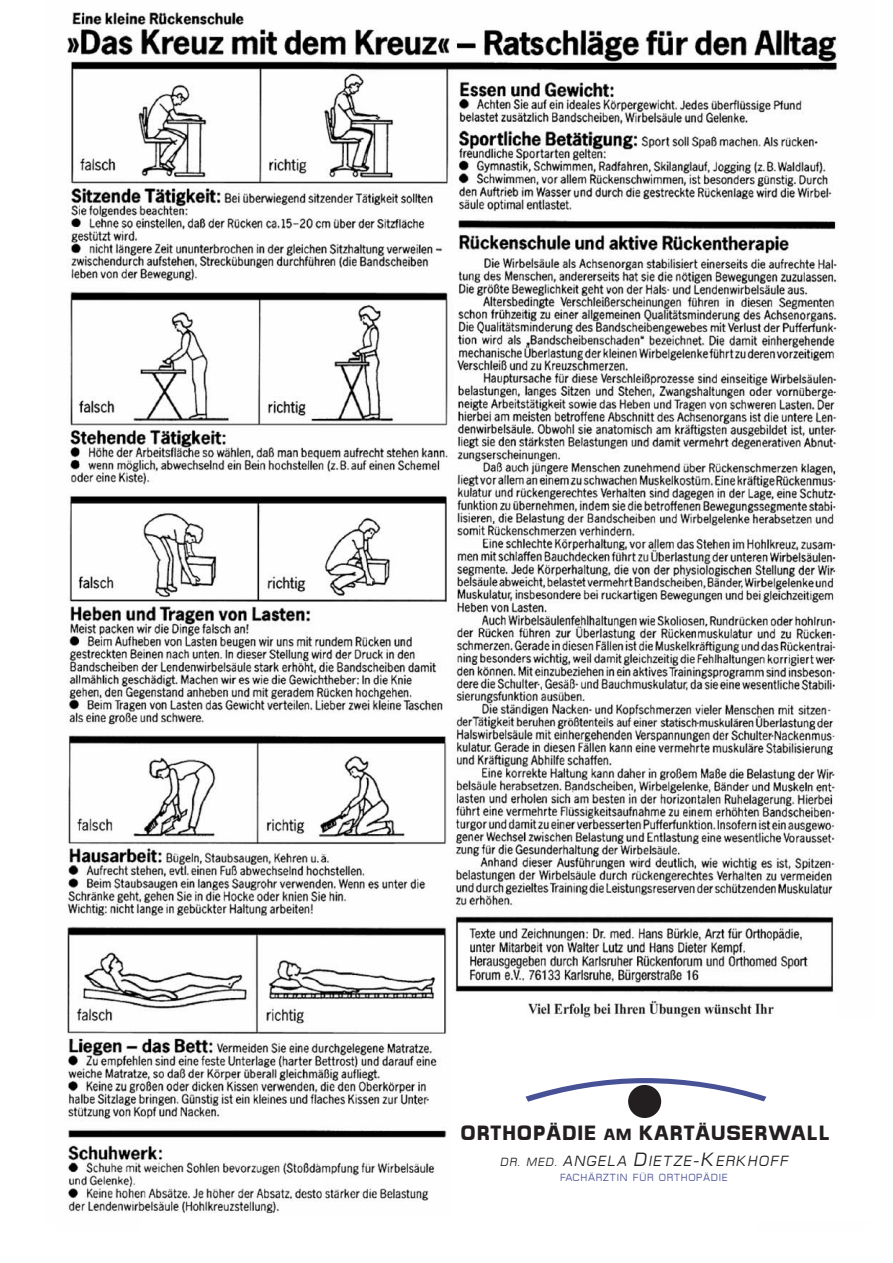
<style>
.page{position:relative;width:893px;height:1263px;background:#fff}
.page>*{position:absolute;margin:0;border:0;box-sizing:border-box;transform-origin:0 0}
.t1{font:700 20.85px "Micro FLF";letter-spacing:.04em;color:#231f20}
.t2{font:italic 14.85px "Micro FLF";letter-spacing:.08em;color:#231f20}
.t3{font:10.35px "Micro FLF";letter-spacing:.06em;color:#475196}
.s1{font-size:16.35px}
.s2{font-size:11.85px}
.s3{font-size:19.35px}
</style>
<div class="page">
<img style="left:67px;top:11px;width:772px;height:1203px">
<div style="left:459px;top:1019px;width:417px;height:200px;background:#fff"></div>
<svg style="left:525px;top:1078px;width:241px;height:24px"></svg>
<div style="left:628px;top:1085px;width:33px;height:33px;background:#231f20;border-radius:50%"></div>
<h1 class="t1" style="left:461px;top:1125px;width:371px">ORTHOPÄDIE <span class="s1">AM</span> KARTÄUSERWALL</h1>
<p class="t2" style="left:500px;top:1155px;width:290px"><span class="s2">DR. MED.</span> ANGELA <span class="s3">D</span>IETZE-<span class="s3">K</span>ERKHOFF</p>
<p class="t3" style="left:560px;top:1174px;width:169px">FACHÄRZTIN FÜR ORTHOPÄDIE</p>
</div>
